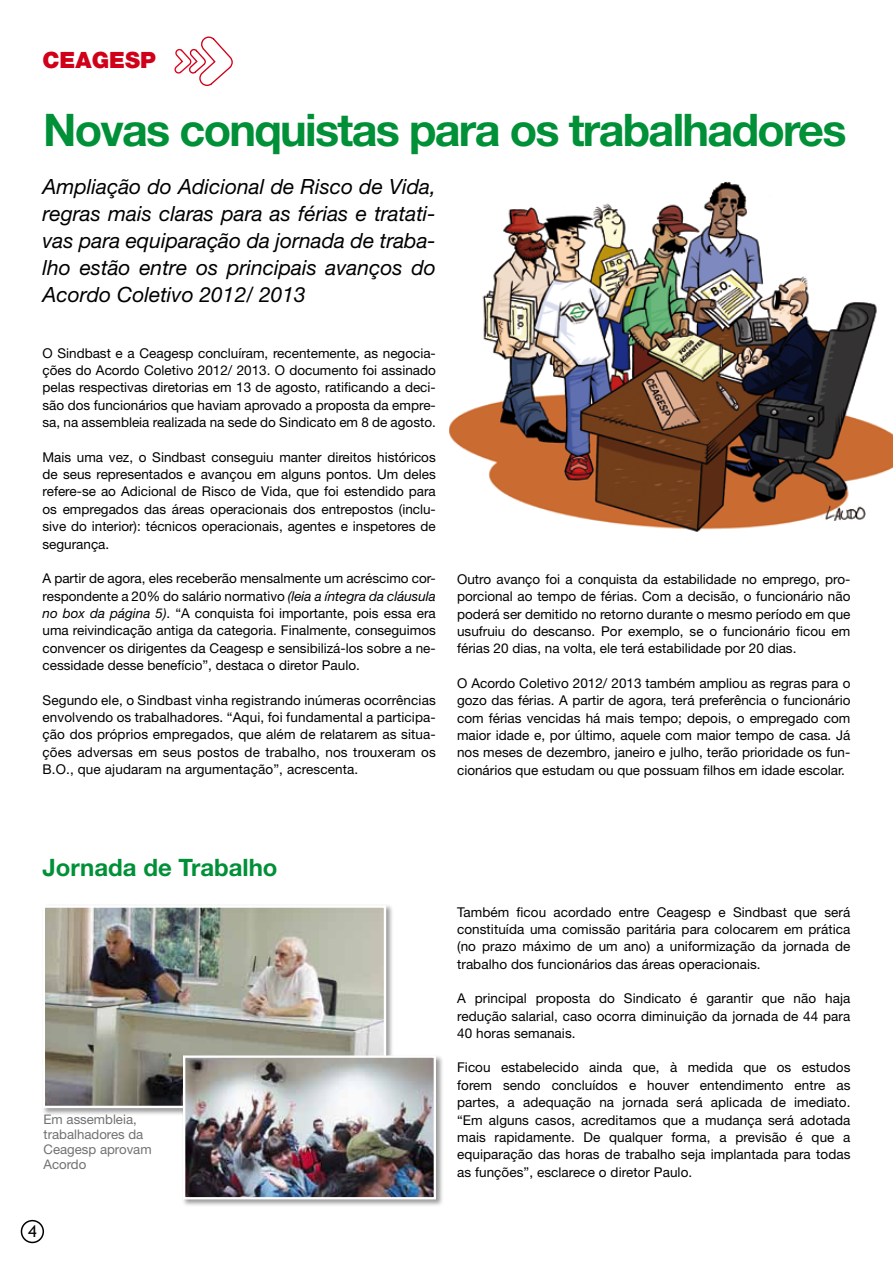
<style>
.page{position:relative;width:893px;height:1263px;background:#fff}
.page>*{position:absolute;margin:0;border:0;box-sizing:border-box;transform-origin:0 0}
.t1{font:700 45px "Helvetica Neue LT Std";letter-spacing:-.04em;color:#009037}
.t2{font:700 24px "Helvetica Neue LT Std";color:#009037}
.t3{font:900 22.5px "Helvetica Neue LT Std";color:#d10019}
.t4{font:italic 21px/27px "Helvetica Neue LT Std";color:#000;text-align:justify}
.t5{font:16.5px "Trebuchet MS";color:#000}
.t6{font:13.5px/17.4px "Helvetica Neue LT Std";color:#000;text-align:justify}
.t7{font:13.2px/15px "Helvetica Neue LT Std";color:#707172}
.s1{font-style:italic}
</style>
<div class="page">
<div style="left:21px;top:1220px;width:23px;height:23px;border:2px solid #000;border-radius:50%"></div>
<img style="left:449px;top:182px;width:444px;height:350px">
<div style="left:41px;top:904px;width:353px;height:212px;background:#000;opacity:.4"></div>
<img style="left:46px;top:908px;width:337px;height:197px">
<div style="left:43px;top:905px;width:343px;height:203px;border:2px solid #fff"></div>
<div style="left:181px;top:1054px;width:263px;height:153px;background:#000;opacity:.4"></div>
<img style="left:186px;top:1058px;width:247px;height:138px">
<div style="left:183px;top:1055px;width:253px;height:144px;border:2px solid #fff"></div>
<svg style="left:174px;top:36px;width:59px;height:50px"></svg>
<h3 class="t3" style="left:43px;top:47px;width:115px">CEAGESP</h3>
<h1 class="t1" style="left:43px;top:102px;width:805px">Novas conquistas para os trabalhadores</h1>
<h3 class="t4" style="left:43px;top:173px;width:395px">Ampliação do Adicional de Risco de Vida, regras mais claras para as férias e tratati&shy;vas para equiparação da jornada de traba&shy;lho estão entre os principais avanços do Acordo Coletivo 2012/ 2013</h3>
<p class="t6" style="left:43px;top:344px;width:395px">O Sindbast e a Ceagesp concluíram, recentemente, as negocia&shy;ções do Acordo Coletivo 2012/ 2013. O documento foi assinado pelas respectivas diretorias em 13 de agosto, ratificando a deci&shy;são dos funcionários que haviam aprovado a proposta da empre&shy;sa, na assembleia realizada na sede do Sindicato em 8 de agosto.</p>
<p class="t6" style="left:43px;top:448px;width:395px">Mais uma vez, o Sindbast conseguiu manter direitos históricos de seus representados e avançou em alguns pontos. Um deles refere-se ao Adicional de Risco de Vida, que foi estendido para os empregados das áreas operacionais dos entrepostos (inclu&shy;sive do interior): técnicos operacionais, agentes e inspetores de segurança.</p>
<p class="t6" style="left:43px;top:569px;width:395px">A partir de agora, eles receberão mensalmente um acréscimo cor&shy;respondente a 20% do salário normativo <span class="s1">(leia a íntegra da cláusula no box da página 5)</span>. “A conquista foi importante, pois essa era uma reivindicação antiga da categoria. Finalmente, conseguimos convencer os dirigentes da Ceagesp e sensibilizá-los sobre a ne&shy;cessidade desse benefício”, destaca o diretor Paulo.</p>
<p class="t6" style="left:43px;top:691px;width:395px">Segundo ele, o Sindbast vinha registrando inúmeras ocorrências envolvendo os trabalhadores. “Aqui, foi fundamental a participa&shy;ção dos próprios empregados, que além de relatarem as situa&shy;ções adversas em seus postos de trabalho, nos trouxeram os B.O., que ajudaram na argumentação”, acrescenta.</p>
<p class="t6" style="left:457px;top:570px;width:395px">Outro avanço foi a conquista da estabilidade no emprego, pro&shy;porcional ao tempo de férias. Com a decisão, o funcionário não poderá ser demitido no retorno durante o mesmo período em que usufruiu do descanso. Por exemplo, se o funcionário ficou em férias 20 dias, na volta, ele terá estabilidade por 20 dias.</p>
<p class="t6" style="left:457px;top:674px;width:395px">O Acordo Coletivo 2012/ 2013 também ampliou as regras para o gozo das férias. A partir de agora, terá preferência o funcionário com férias vencidas há mais tempo; depois, o empregado com maior idade e, por último, aquele com maior tempo de casa. Já nos meses de dezembro, janeiro e julho, terão prioridade os fun&shy;cionários que estudam ou que possuam filhos em idade escolar.</p>
<h2 class="t2" style="left:43px;top:852px;width:237px">Jornada de Trabalho</h2>
<p class="t7" style="left:44px;top:1111px;width:110px">Em assembleia, trabalhadores da<br>Ceagesp aprovam<br>Acordo</p>
<p class="t5" style="left:28px;top:1221px;width:10px">4</p>
<p class="t6" style="left:457px;top:903px;width:395px">Também ficou acordado entre Ceagesp e Sindbast que será constituída uma comissão paritária para colocarem em prática (no prazo máximo de um ano) a uniformização da jornada de trabalho dos funcionários das áreas operacionais.</p>
<p class="t6" style="left:457px;top:989px;width:395px">A principal proposta do Sindicato é garantir que não haja redução salarial, caso ocorra diminuição da jornada de 44 para 40 horas semanais.</p>
<p class="t6" style="left:457px;top:1059px;width:395px">Ficou estabelecido ainda que, à medida que os estudos forem sendo concluídos e houver entendimento entre as partes, a adequação na jornada será aplicada de imediato. “Em alguns casos, acreditamos que a mudança será adotada mais rapidamente. De qualquer forma, a previsão é que a equiparação das horas de trabalho seja implantada para todas as funções”, esclarece o diretor Paulo.</p>
</div>
